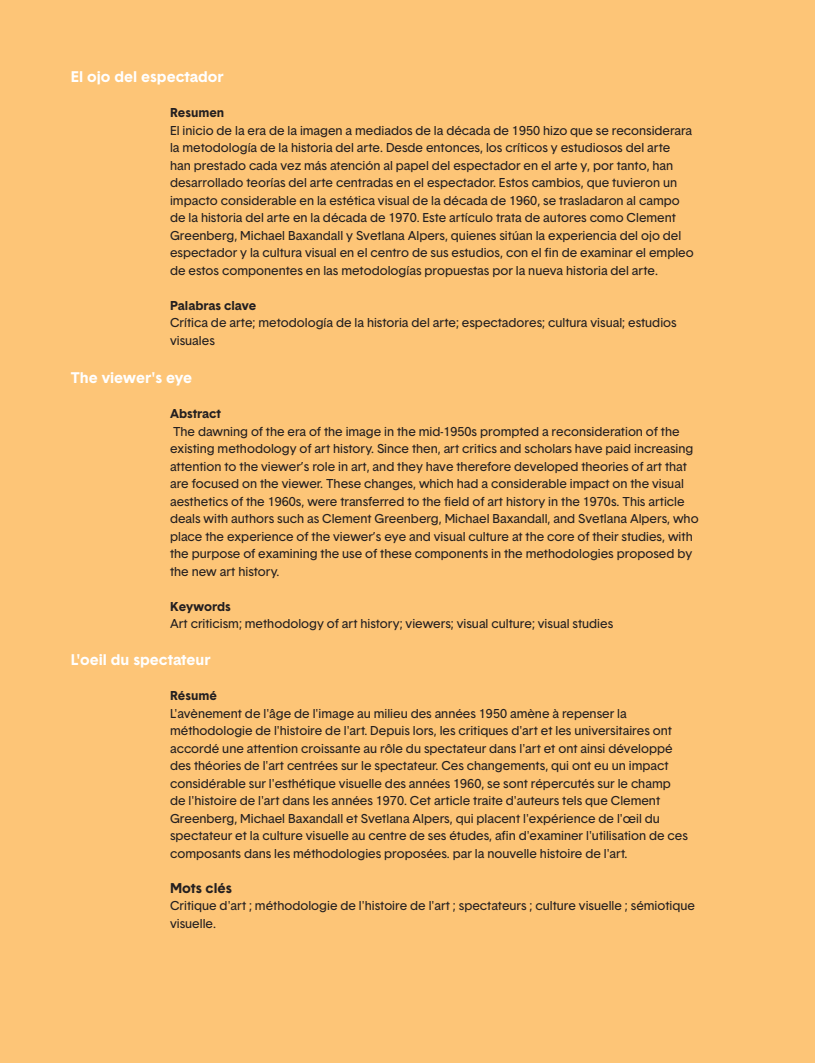
<style>
.page{position:relative;width:815px;height:1063px;background:#fdc577}
.page>*{position:absolute;margin:0;border:0;box-sizing:border-box;transform-origin:0 0}
.TITULO_NIVEL_1{font:700 15px "Basetica";color:#fff}
.TÍTULOS_RESÚMENES_IN{font:700 13.75px "Basetica";color:#231f20}
.RESUMEN_INDENTADO{font:12.5px/17.5px "Basetica";color:#231f20}
.TÍTULOS_RESÚMENES_IN-2{font:700 12.5px "Basetica";color:#231f20}
</style>
<div class="page">
<p class="TITULO_NIVEL_1" style="left:71px;top:66px;width:154px">El ojo del espectador</p>
<p class="TÍTULOS_RESÚMENES_IN-2" style="left:170px;top:104px;width:56px">Resumen</p>
<p class="RESUMEN_INDENTADO" style="left:170px;top:121px;width:525px">El inicio de la era de la imagen a mediados de la década de 1950 hizo que se reconsiderara la metodología de la historia del arte. Desde entonces, los críticos y estudiosos del arte han prestado cada vez más atención al papel del espectador en el arte y, por tanto, han desarrollado teorías del arte centradas en el espectador. Estos cambios, que tuvieron un impacto considerable en la estética visual de la década de 1960, se trasladaron al campo de la historia del arte en la década de 1970. Este artículo trata de autores como Clement Greenberg, Michael Baxandall y Svetlana Alpers, quienes sitúan la experiencia del ojo del espectador y la cultura visual en el centro de sus estudios, con el fin de examinar el empleo de estos componentes en las metodologías propuestas por la nueva historia del arte.</p>
<p class="TÍTULOS_RESÚMENES_IN-2" style="left:170px;top:297px;width:88px">Palabras clave</p>
<p class="RESUMEN_INDENTADO" style="left:170px;top:314px;width:508px">Crítica de arte; metodología de la historia del arte; espectadores; cultura visual; estudios visuales</p>
<p class="TITULO_NIVEL_1" style="left:71px;top:368px;width:123px">The viewer's eye</p>
<p class="TÍTULOS_RESÚMENES_IN-2" style="left:170px;top:405px;width:52px">Abstract</p>
<p class="RESUMEN_INDENTADO" style="left:170px;top:423px;width:530px">The dawning of the era of the image in the mid-1950s prompted a reconsideration of the existing methodology of art history. Since then, art critics and scholars have paid increasing attention to the viewer’s role in art, and they have therefore developed theories of art that are focused on the viewer. These changes, which had a considerable impact on the visual aesthetics of the 1960s, were transferred to the field of art history in the 1970s. This article deals with authors such as Clement Greenberg, Michael Baxandall, and Svetlana Alpers, who place the experience of the viewer’s eye and visual culture at the core of their studies, with the purpose of examining the use of these components in the methodologies proposed by the new art history.</p>
<p class="TÍTULOS_RESÚMENES_IN-2" style="left:170px;top:598px;width:62px">Keywords</p>
<p class="RESUMEN_INDENTADO" style="left:170px;top:615px;width:445px">Art criticism; methodology of art history; viewers; visual culture; visual studies</p>
<p class="TITULO_NIVEL_1" style="left:71px;top:650px;width:141px">L'oeil du spectateur</p>
<p class="TÍTULOS_RESÚMENES_IN-2" style="left:170px;top:687px;width:48px">Résumé</p>
<p class="RESUMEN_INDENTADO" style="left:170px;top:704px;width:519px">L'avènement de l'âge de l'image au milieu des années 1950 amène à repenser la méthodologie de l'histoire de l'art. Depuis lors, les critiques d'art et les universitaires ont accordé une attention croissante au rôle du spectateur dans l'art et ont ainsi développé des théories de l'art centrées sur le spectateur. Ces changements, qui ont eu un impact considérable sur l'esthétique visuelle des années 1960, se sont répercutés sur le champ de l'histoire de l'art dans les années 1970. Cet article traite d'auteurs tels que Clement Greenberg, Michael Baxandall et Svetlana Alpers, qui placent l'expérience de l'œil du spectateur et la culture visuelle au centre de ses études, afin d'examiner l'utilisation de ces composants dans les méthodologies proposées. par la nouvelle histoire de l'art.</p>
<p class="TÍTULOS_RESÚMENES_IN" style="left:170px;top:878px;width:63px">Mots clés</p>
<p class="RESUMEN_INDENTADO" style="left:170px;top:897px;width:526px">Critique d'art ; méthodologie de l'histoire de l'art ; spectateurs ; culture visuelle ; sémiotique visuelle.</p>
</div>
